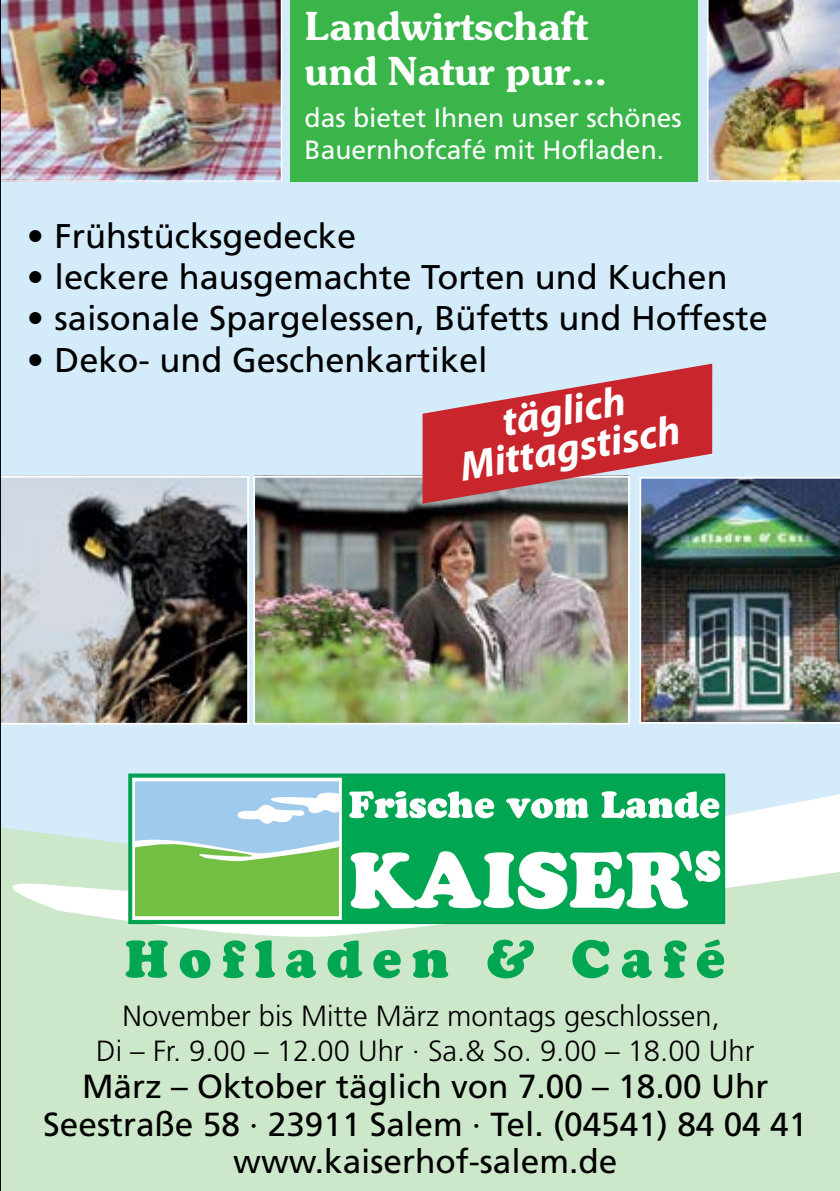
<style>
.page{position:relative;width:840px;height:1191px;background:#fff}
.page>*{position:absolute;margin:0;border:0;box-sizing:border-box;transform-origin:0 0}
.t1{font:600 42.2px/44.8px "Souvenir Itc T";color:#fff}
.t2{font:italic 700 41.6px/37.6px "Myriad Pro";color:#fff;text-align:center}
.t3{font:34.4px "Frutiger";color:#000}
.t4{font:33.4px/37.6px "Frutiger";color:#000;text-align:center}
.t5{font:300 29.2px/35px "Frutiger";color:#000;text-align:center}
.t6{font:26.4px/31.6px "Frutiger";color:#fff}
</style>
<div class="page">
<img style="left:0;top:0;width:839px;height:1191px">
<p class="t1" style="left:304px;top:4px;width:304px">Landwirtschaft und Natur pur...</p>
<p class="t6" style="left:304px;top:102px;width:378px">das bietet Ihnen unser schönes<br>Bauernhofcafé mit Hofladen.</p>
<p class="t3" style="left:27px;top:216px;width:330px">• Frühstücksgedecke</p>
<p class="t3" style="left:27px;top:257px;width:702px">• leckere hausgemachte Torten und Kuchen</p>
<p class="t3" style="left:27px;top:298px;width:742px">• saisonale Spargelessen, Büfetts und Hoffeste</p>
<p class="t3" style="left:27px;top:339px;width:462px">• Deko- und Geschenkartikel</p>
<p class="t2" style="left:450px;top:410px;width:224px;rotate:-10deg">täglich<br>Mittagstisch</p>
<p class="t5" style="left:96px;top:997px;width:659px">November bis Mitte März montags geschlossen,<br>Di – Fr. 9.00 – 12.00 Uhr · Sa.&amp; So. 9.00 – 18.00 Uhr</p>
<p class="t4" style="left:43px;top:1067px;width:765px">März – Oktober täglich von 7.00 – 18.00 Uhr<br>Seestraße 58 · 23911 Salem · Tel. (04541) 84 04 41 www.kaiserhof-salem.de</p>
</div>
